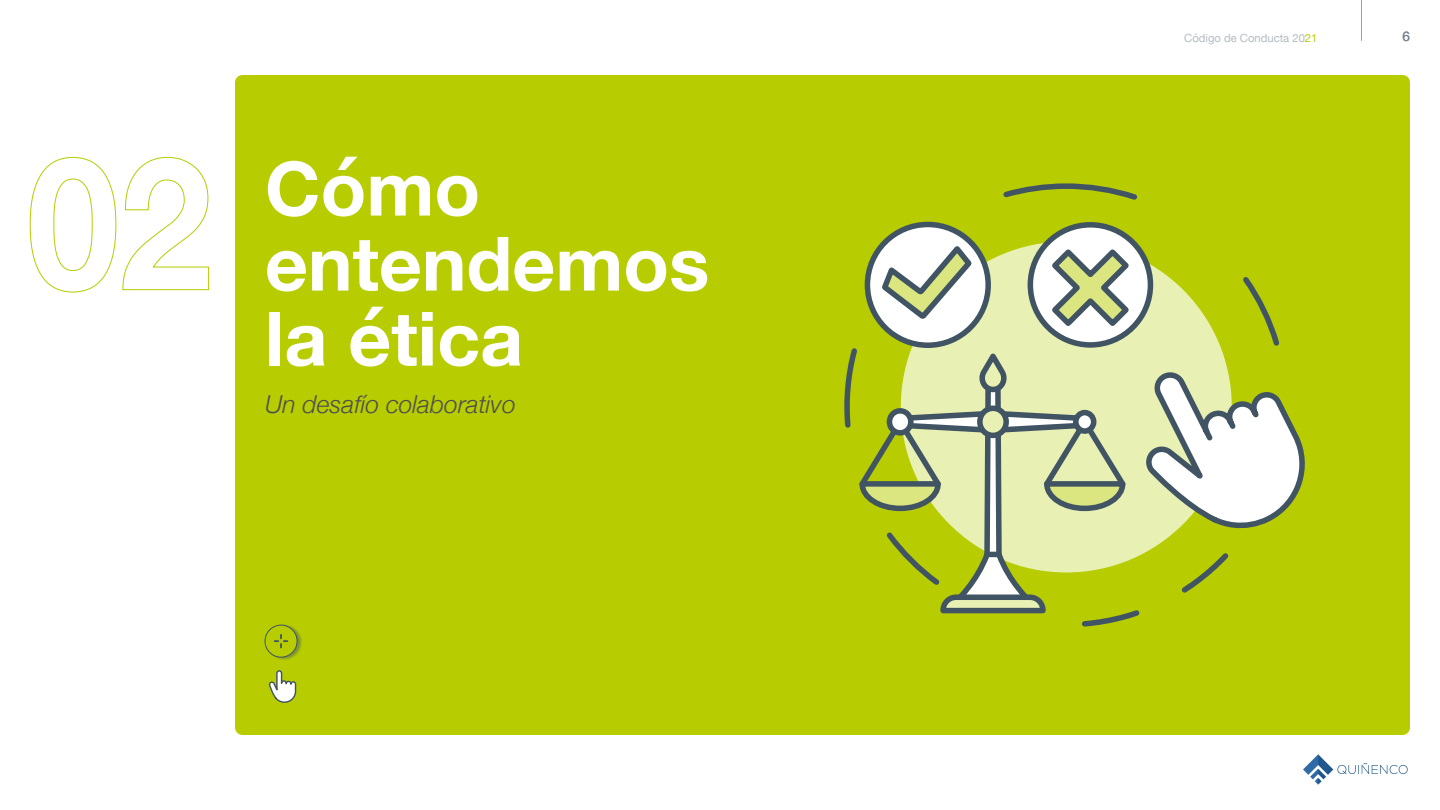
<style>
.page{position:relative;width:1440px;height:810px;background:#fff}
.page>*{position:absolute;margin:0;border:0;box-sizing:border-box;transform-origin:0 0}
.Titulo{font:700 75px "Helvetica Neue";color:#fff}
.bajada_titulo{font:italic 300 24.75px "Helvetica Neue";color:#4d4d4d}
.t1{font:13.5px "Helvetica Neue";color:#7a8793}
.t2{font:11.25px "Helvetica Neue";color:#b3bbc1}
.s1{color:#b7cd01}
</style>
<div class="page">
<hr style="left:1361px;top:0;width:1px;height:41px;background:#8d98a2">
<div style="left:235px;top:75px;width:1175px;height:660px;background:#b7cd01;border-radius:8px"></div>
<svg style="left:999px;top:183px;width:281px;height:161px"></svg>
<svg style="left:867px;top:224px;width:121px;height:121px;background:#e1e4e6"></svg>
<div style="left:865px;top:222px;width:126px;height:126px;border:6px solid #415464;border-radius:50%"></div>
<svg style="left:878px;top:240px;width:99px;height:76px;background:#d3d8ca"></svg>
<svg style="left:1030px;top:225px;width:120px;height:120px;background:#dfe3e5"></svg>
<div style="left:1028px;top:222px;width:125px;height:126px;border:6px solid #415464;border-radius:50%"></div>
<svg style="left:1047px;top:244px;width:87px;height:87px;background:#c7ceb9"></svg>
<svg style="left:844px;top:344px;width:461px;height:283px"></svg>
<svg style="left:29px;top:157px;width:180px;height:136px"></svg>
<svg style="left:269px;top:670px;width:28px;height:33px"></svg>
<div style="left:266px;top:623px;width:37px;height:38px;background:#415464;opacity:.5"></div>
<div style="left:265px;top:625px;width:32px;height:32px;background:#b7cd01;border-radius:50%"></div>
<div style="left:265px;top:625px;width:32px;height:32px;border:1px solid #415464;border-radius:50%"></div>
<svg style="left:275px;top:635px;width:12px;height:12px"></svg>
<img style="left:1303px;top:754px;width:105px;height:31px">
<p class="Titulo" style="left:265px;top:130px;width:217px">Cómo</p>
<p class="Titulo" style="left:265px;top:205px;width:446px">entendemos</p>
<p class="Titulo" style="left:265px;top:280px;width:260px">la ética</p>
<p class="bajada_titulo" style="left:265px;top:384px;width:252px">Un desafío colaborativo</p>
<p class="t2" style="left:1184px;top:29px;width:135px">Código de Conducta 20<span class="s1">21</span></p>
<p class="t1" style="left:1402px;top:26px;width:9px">6</p>
</div>
